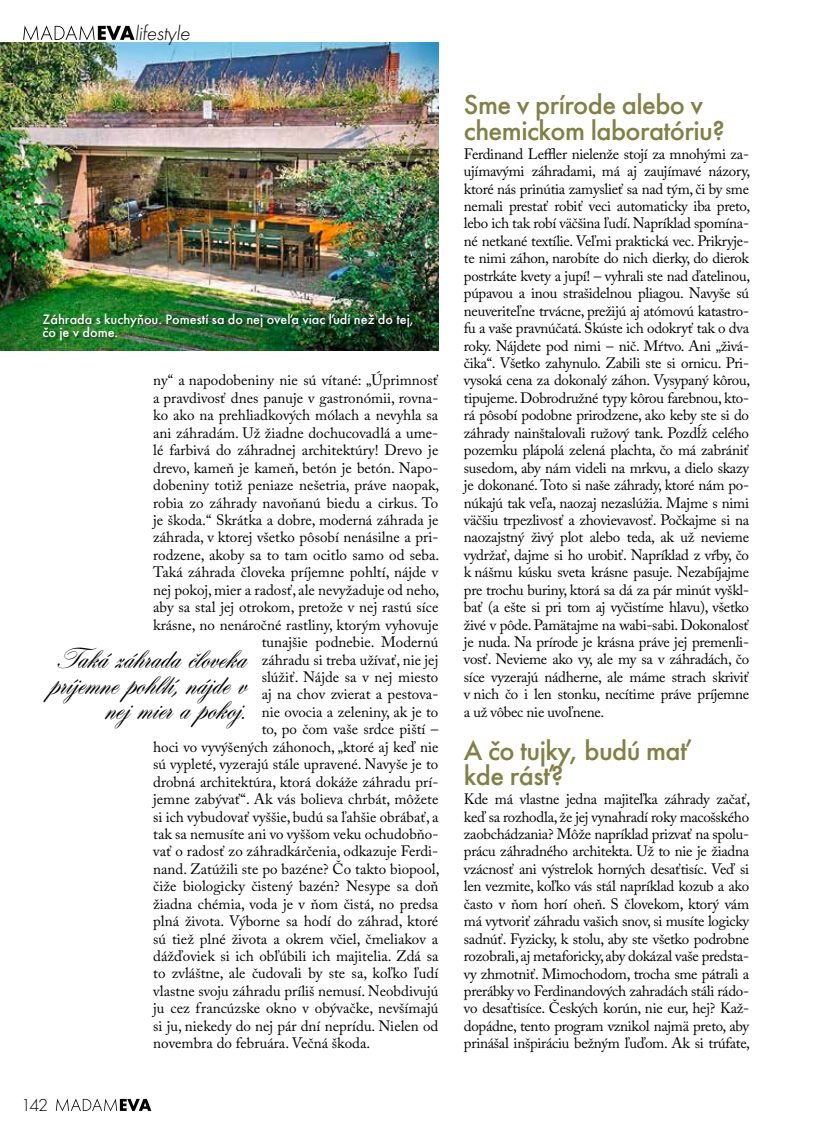
<style>
.page{position:relative;width:830px;height:1136px;background:#fff}
.page>*{position:absolute;margin:0;border:0;box-sizing:border-box;transform-origin:0 0}
.t1{font:30px/25.5px "Hogarth Scr DOT";letter-spacing:.01em;color:#000;text-align:right}
.t2{font:500 28.5px/25.5px "Futura";letter-spacing:-.02em;color:#828044}
.t3{font:italic 300 21px "Futura";letter-spacing:-.01em;color:#000}
.t4{font:300 18px "Futura";color:#000}
.t5{font:15px/17.4px "Adobe Caslon Pro";color:#000;text-align:justify}
.t6{font:500 14.25px/13.5px "Futura";color:#fff}
</style>
<div class="page">
<img style="left:0;top:42px;width:438px;height:308px">
<div style="left:42px;top:312px;width:374px;height:32px;background:#000;opacity:.6"></div>
<svg style="left:56px;top:1098px;width:95px;height:13px"></svg>
<svg style="left:23px;top:25px;width:111px;height:15px"></svg>
<h3 class="t3" style="left:135px;top:21px;width:56px">lifestyle</h3>
<p class="t6" style="left:43px;top:312px;width:373px">Záhrada s kuchyňou. Pomestí sa do nej oveľa viac ľudí než do tej, čo je v dome.</p>
<p class="t5" style="left:153px;top:371px;width:286px">ny“ a napodobeniny nie sú vítané: „Úprimnosť</p>
<p class="t5" style="left:153px;top:389px;width:286px">a pravdivosť dnes panuje v gastronómii, rovna-</p>
<p class="t5" style="left:153px;top:406px;width:286px">ko ako na prehliadkových mólach a nevyhla sa</p>
<p class="t5" style="left:153px;top:424px;width:286px">ani záhradám. Už žiadne dochucovadlá a ume-</p>
<p class="t5" style="left:153px;top:441px;width:286px">lé farbivá do záhradnej architektúry! Drevo je</p>
<p class="t5" style="left:153px;top:459px;width:286px">drevo, kameň je kameň, betón je betón. Napo-</p>
<p class="t5" style="left:153px;top:476px;width:287px">dobeniny totiž peniaze nešetria, práve naopak,</p>
<p class="t5" style="left:153px;top:493px;width:286px">robia zo záhrady navoňanú biedu a cirkus. To</p>
<p class="t5" style="left:153px;top:511px;width:286px">je škoda.“ Skrátka a dobre, moderná záhrada je</p>
<p class="t5" style="left:153px;top:528px;width:286px">záhrada, v ktorej všetko pôsobí nenásilne a pri-</p>
<p class="t5" style="left:153px;top:546px;width:287px">rodzene, akoby sa to tam ocitlo samo od seba.</p>
<p class="t5" style="left:153px;top:563px;width:286px">Taká záhrada človeka príjemne pohltí, nájde v</p>
<p class="t5" style="left:153px;top:581px;width:287px">nej pokoj, mier a radosť, ale nevyžaduje od neho,</p>
<p class="t5" style="left:153px;top:598px;width:286px">aby sa stal jej otrokom, pretože v nej rastú síce</p>
<p class="t5" style="left:153px;top:615px;width:286px">krásne, no nenáročné rastliny, ktorým vyhovuje</p>
<p class="t5" style="left:261px;top:633px;width:178px">tunajšie podnebie. Modernú</p>
<p class="t5" style="left:261px;top:650px;width:178px">záhradu si treba užívať, nie jej</p>
<p class="t5" style="left:261px;top:668px;width:178px">slúžiť. Nájde sa v nej miesto</p>
<p class="t5" style="left:261px;top:685px;width:178px">aj na chov zvierat a pestova-</p>
<p class="t5" style="left:261px;top:703px;width:178px">nie ovocia a zeleniny, ak je to</p>
<p class="t5" style="left:261px;top:720px;width:178px">to, po čom vaše srdce piští –</p>
<p class="t5" style="left:153px;top:737px;width:286px">hoci vo vyvýšených záhonoch, „ktoré aj keď nie</p>
<p class="t5" style="left:153px;top:755px;width:286px">sú vypleté, vyzerajú stále upravené. Navyše je to</p>
<p class="t5" style="left:153px;top:772px;width:286px">drobná architektúra, ktorá dokáže záhradu prí-</p>
<p class="t5" style="left:153px;top:790px;width:286px">jemne zabývať“. Ak vás bolieva chrbát, môžete</p>
<p class="t5" style="left:153px;top:807px;width:286px">si ich vybudovať vyššie, budú sa ľahšie obrábať, a</p>
<p class="t5" style="left:153px;top:825px;width:286px">tak sa nemusíte ani vo vyššom veku ochudobňo-</p>
<p class="t5" style="left:153px;top:842px;width:286px">vať o radosť zo záhradkárčenia, odkazuje Ferdi-</p>
<p class="t5" style="left:153px;top:859px;width:287px">nand. Zatúžili ste po bazéne? Čo takto biopool,</p>
<p class="t5" style="left:153px;top:877px;width:286px">čiže biologicky čistený bazén? Nesype sa doň</p>
<p class="t5" style="left:153px;top:894px;width:286px">žiadna chémia, voda je v ňom čistá, no predsa</p>
<p class="t5" style="left:153px;top:912px;width:286px">plná života. Výborne sa hodí do záhrad, ktoré</p>
<p class="t5" style="left:153px;top:929px;width:286px">sú tiež plné života a okrem včiel, čmeliakov a</p>
<p class="t5" style="left:153px;top:947px;width:286px">dážďoviek si ich obľúbili ich majitelia. Zdá sa</p>
<p class="t5" style="left:153px;top:964px;width:286px">to zvláštne, ale čudovali by ste sa, koľko ľudí</p>
<p class="t5" style="left:153px;top:981px;width:286px">vlastne svoju záhradu príliš nemusí. Neobdivujú</p>
<p class="t5" style="left:153px;top:999px;width:286px">ju cez francúzske okno v obývačke, nevšímajú</p>
<p class="t5" style="left:153px;top:1016px;width:286px">si ju, niekedy do nej pár dní neprídu. Nielen od</p>
<p class="t5" style="left:153px;top:1034px;width:218px">novembra do februára. Večná škoda.</p>
<h1 class="t1" style="left:48px;top:647px;width:198px">Taká záhrada človeka príjemne pohltí, nájde v nej mier a pokoj.</h1>
<p class="t4" style="left:21px;top:1094px;width:28px">142</p>
<h2 class="t2" style="left:463px;top:93px;width:262px">Sme v prírode alebo v chemickom laboratóriu?</h2>
<p class="t5" style="left:463px;top:145px;width:287px">Ferdinand Leffler nielenže stojí za mnohými za&shy;ujímavými záhradami, má aj zaujímavé názory, ktoré nás prinútia zamyslieť sa nad tým, či by sme nemali prestať robiť veci automaticky iba preto, lebo ich tak robí väčšina ľudí. Napríklad spomína&shy;né netkané textílie. Veľmi praktická vec. Prikryje&shy;te nimi záhon, narobíte do nich dierky, do dierok postrkáte kvety a jupí! – vyhrali ste nad ďatelinou, púpavou a inou strašidelnou pliagou. Navyše sú neuveriteľne trvácne, prežijú aj atómovú katastro&shy;fu a vaše pravnúčatá. Skúste ich odokryť tak o dva roky. Nájdete pod nimi – nič. Mŕtvo. Ani „živá&shy;čika“. Všetko zahynulo. Zabili ste si ornicu. Pri&shy;vysoká cena za dokonalý záhon. Vysypaný kôrou, tipujeme. Dobrodružné typy kôrou farebnou, kto&shy;rá pôsobí podobne prirodzene, ako keby ste si do záhrady nainštalovali ružový tank. Pozdĺž celého pozemku plápolá zelená plachta, čo má zabrániť susedom, aby nám videli na mrkvu, a dielo skazy je dokonané. Toto si naše záhrady, ktoré nám po&shy;núkajú tak veľa, naozaj nezaslúžia. Majme s nimi väčšiu trpezlivosť a zhovievavosť. Počkajme si na naozajstný živý plot alebo teda, ak už nevieme vydržať, dajme si ho urobiť. Napríklad z vŕby, čo k nášmu kúsku sveta krásne pasuje. Nezabíjajme pre trochu buriny, ktorá sa dá za pár minút vyškl&shy;bať (a ešte si pri tom aj vyčistíme hlavu), všetko živé v pôde. Pamätajme na wabi-sabi. Dokonalosť je nuda. Na prírode je krásna práve jej premenli&shy;vosť. Nevieme ako vy, ale my sa v záhradách, čo síce vyzerajú nádherne, ale máme strach skriviť v nich čo i len stonku, necítime práve príjemne a už vôbec nie uvoľnene.</p>
<h2 class="t2" style="left:463px;top:738px;width:226px">A čo tujky, budú mať kde rásť?</h2>
<p class="t5" style="left:463px;top:790px;width:287px">Kde má vlastne jedna majiteľka záhrady začať, keď sa rozhodla, že jej vynahradí roky macošského zaobchádzania? Môže napríklad prizvať na spolu&shy;prácu záhradného architekta. Už to nie je žiadna vzácnosť ani výstrelok horných desaťtisíc. Veď si len vezmite, koľko vás stál napríklad kozub a ako často v ňom horí oheň. S človekom, ktorý vám má vytvoriť záhradu vašich snov, si musíte logicky sadnúť. Fyzicky, k stolu, aby ste všetko podrobne rozobrali, aj metaforicky, aby dokázal vaše predsta&shy;vy zhmotniť. Mimochodom, trocha sme pátrali a prerábky vo Ferdinandových zahradách stáli rádo&shy;vo desaťtisíce. Českých korún, nie eur, hej? Kaž&shy;dopádne, tento program vznikol najmä preto, aby prinášal inšpiráciu bežným ľuďom. Ak si trúfate,</p>
</div>
